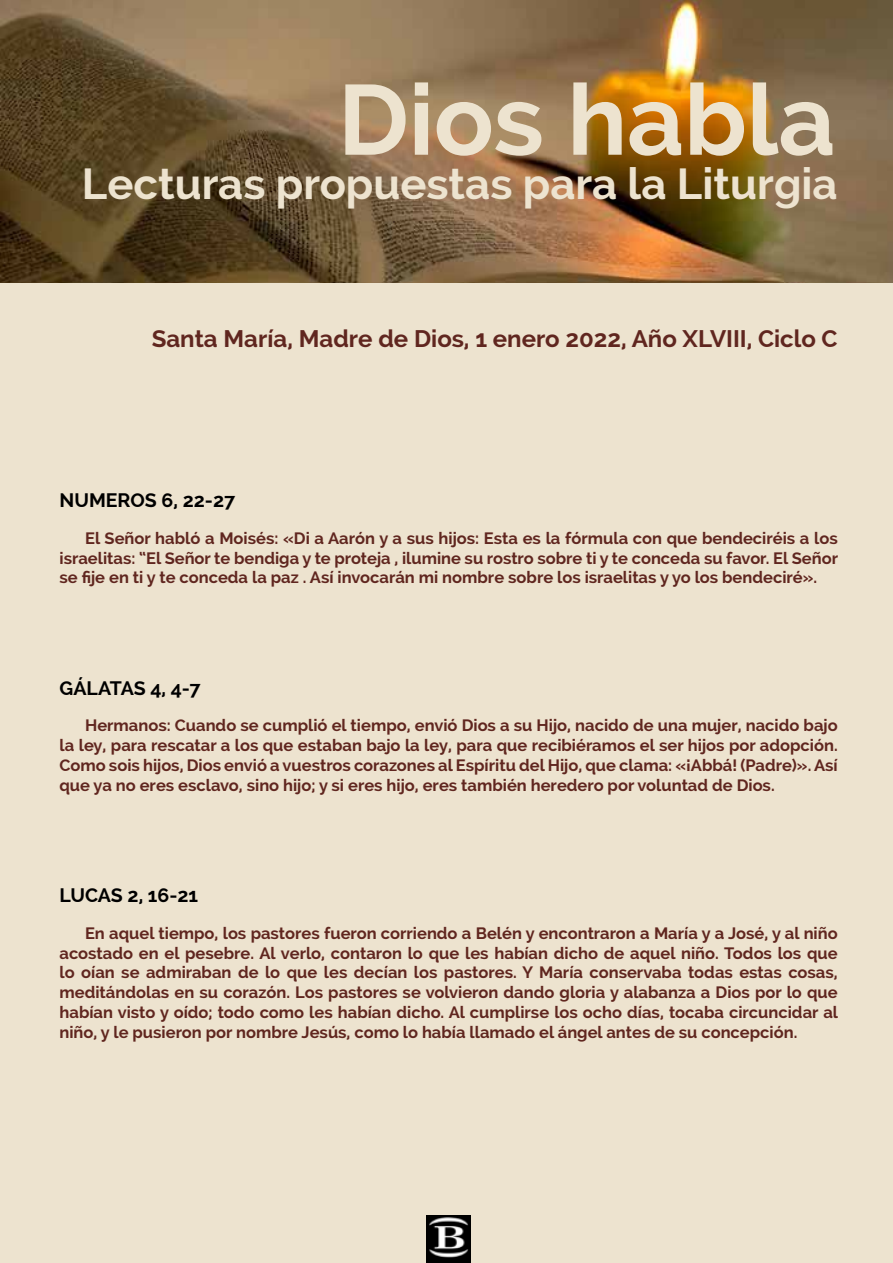
<style>
.page{position:relative;width:893px;height:1263px;background:#fff}
.page>*{position:absolute;margin:0;border:0;box-sizing:border-box;transform-origin:0 0}
.t1{font:700 99px "Raleway";color:#ede3cf}
.t2{font:700 43.5px "Raleway";color:#ede3cf}
.t3{font:700 24px "Raleway";color:#60261f}
.t4{font:700 19.5px "Raleway";color:#000}
.t5{font:700 16.5px/19.8px "Raleway";color:#60261f;text-align:justify}
</style>
<div class="page">
<img style="left:0;top:0;width:893px;height:283px">
<div style="left:0;top:283px;width:893px;height:980px;background:#ede3cf"></div>
<img style="left:427px;top:1216px;width:44px;height:47px">
<h1 class="t1" style="left:338px;top:63px;width:499px">Dios habla</h1>
<h2 class="t2" style="left:82px;top:159px;width:757px">Lecturas propuestas para la Liturgia</h2>
<h3 class="t3" style="left:152px;top:325px;width:687px">Santa María, Madre de Dios, 1 enero 2022, Año XLVIII, Ciclo C</h3>
<p class="t4" style="left:60px;top:489px;width:177px">NUMEROS 6, 22-27</p>
<p class="t5" style="left:60px;top:528px;width:780px;text-indent:26px">El Señor habló a Moisés: «Di a Aarón y a sus hijos: Esta es la fórmula con que bendeciréis a los israelitas: “El Señor te bendiga y te proteja , ilumine su rostro sobre ti y te conceda su favor. El Señor se fije en ti y te conceda la paz . Así invocarán mi nombre sobre los israelitas y yo los bendeciré».</p>
<p class="t4" style="left:60px;top:676px;width:143px">GÁLATAS 4, 4-7</p>
<p class="t5" style="left:60px;top:716px;width:780px;text-indent:26px">Hermanos: Cuando se cumplió el tiempo, envió Dios a su Hijo, nacido de una mujer, nacido bajo la ley, para rescatar a los que estaban bajo la ley, para que recibiéramos el ser hijos por adopción.<br>Como sois hijos, Dios envió a vuestros corazones al Espíritu del Hijo, que clama: «¡Abbá! (Padre)». Así que ya no eres esclavo, sino hijo; y si eres hijo, eres también heredero por voluntad de Dios.</p>
<p class="t4" style="left:60px;top:884px;width:140px">LUCAS 2, 16-21</p>
<p class="t5" style="left:60px;top:923px;width:780px;text-indent:26px">En aquel tiempo, los pastores fueron corriendo a Belén y encontraron a María y a José, y al niño acostado en el pesebre. Al verlo, contaron lo que les habían dicho de aquel niño. Todos los que lo oían se admiraban de lo que les decían los pastores. Y María conservaba todas estas cosas, meditándolas en su corazón. Los pastores se volvieron dando gloria y alabanza a Dios por lo que habían visto y oído; todo como les habían dicho. Al cumplirse los ocho días, tocaba circuncidar al niño, y le pusieron por nombre Jesús, como lo había llamado el ángel antes de su concepción.</p>
</div>
